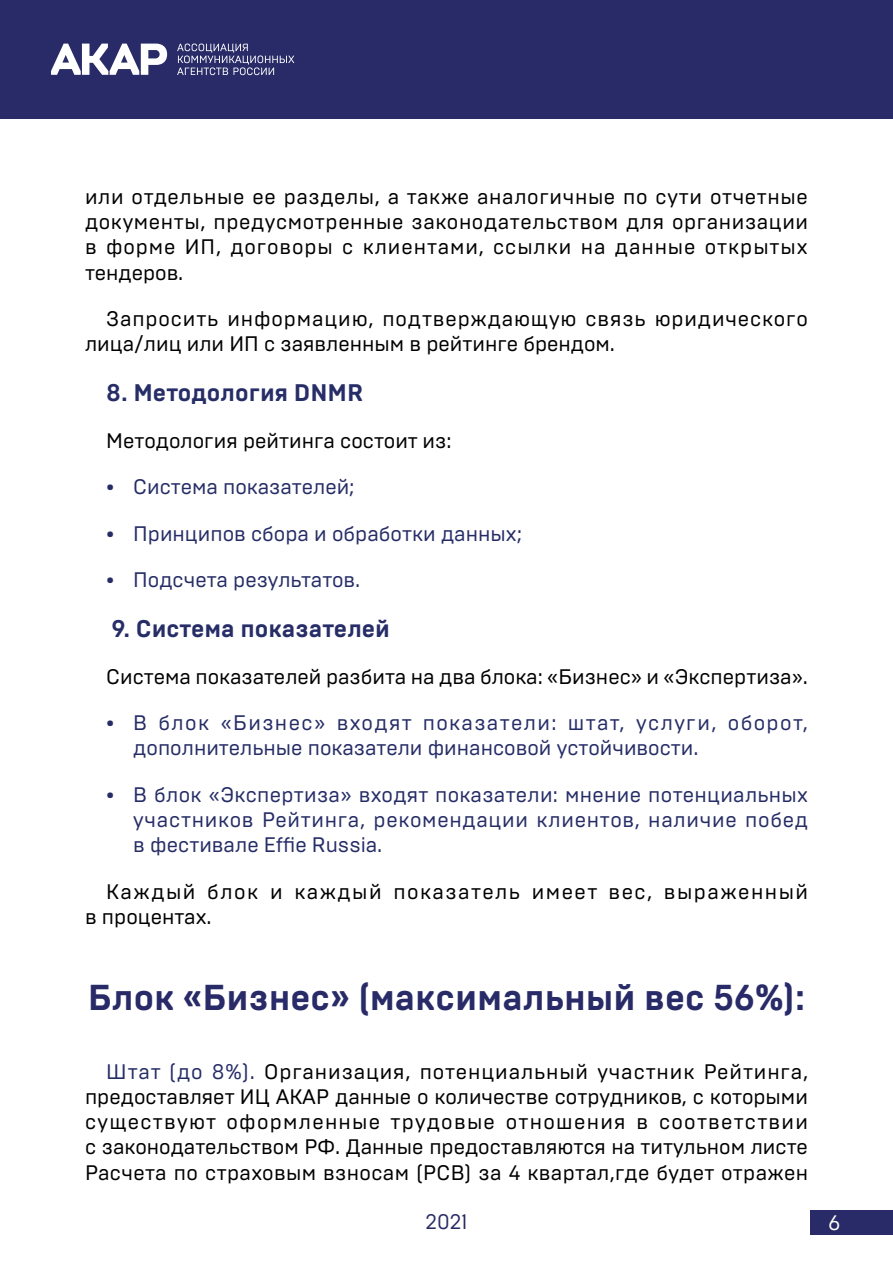
<style>
.page{position:relative;width:893px;height:1263px;background:#fff}
.page>*{position:absolute;margin:0;border:0;box-sizing:border-box;transform-origin:0 0}
.ZAGOLOVOK{font:700 36px "Brutal Type";color:#282b67}
.text_indent{font:700 24px "Brutal Type";color:#272d67}
.ZAGOLOVOK2{font:700 24px "Brutal Type";color:#272d67}
.text_indent-2{font:21px/25.2px "Brutal Type";letter-spacing:.015em;color:#000;text-align:justify}
.t1{font:21px/25.2px "Brutal Type";color:#262d66}
.text_indent-3{font:21px/25.2px "Brutal Type";letter-spacing:.04em;color:#000}
.text_indent-4{font:21px/25.2px "Brutal Type";letter-spacing:.07em;color:#000}
.t2{font:21px "Brutal Type";color:#282b67}
.t3{font:21px "Brutal Type";color:#fff}
.s1{color:#262d66}
</style>
<div class="page">
<div style="left:0;top:0;width:893px;height:119px;background:#282b67"></div>
<div style="left:810px;top:1210px;width:83px;height:25px;background:#282b67"></div>
<svg style="left:51px;top:44px;width:116px;height:31px"></svg>
<svg style="left:177px;top:44px;width:117px;height:31px"></svg>
<p class="text_indent-2" style="left:85px;top:184px;width:725px">или отдельные ее разделы, а также аналогичные по сути отчетные документы, предусмотренные законодательством для организации в форме ИП, договоры с клиентами, ссылки на данные открытых тендеров.</p>
<p class="text_indent-3" style="left:85px;top:306px;width:724px;text-indent:21px">Запросить информацию, подтверждающую связь юридического лица/лиц или ИП с заявленным в рейтинге брендом.</p>
<p class="ZAGOLOVOK2" style="left:106px;top:378px;width:259px">8. Методология DNMR</p>
<p class="text_indent-2" style="left:106px;top:428px;width:347px">Методология рейтинга состоит из:</p>
<p class="t1" style="left:106px;top:474px;width:249px">• Система показателей;</p>
<p class="t1" style="left:106px;top:521px;width:417px">• Принципов сбора и обработки данных;</p>
<p class="t1" style="left:106px;top:567px;width:255px">• Подсчета результатов.</p>
<p class="text_indent" style="left:112px;top:614px;width:280px">9. Система показателей</p>
<p class="text_indent-2" style="left:106px;top:664px;width:703px">Система показателей разбита на два блока: «Бизнес» и «Экспертиза».</p>
<p class="t1" style="left:133px;top:710px;width:676px;text-indent:-27px">• В блок «Бизнес» входят показатели: штат, услуги, оборот, дополнительные показатели финансовой устойчивости.</p>
<p class="t1" style="left:133px;top:782px;width:676px;text-align:justify;text-indent:-27px">• В блок «Экспертиза» входят показатели: мнение потенциальных участников Рейтинга, рекомендации клиентов, наличие побед в фестивале Effie Russia.</p>
<p class="text_indent-4" style="left:85px;top:879px;width:724px;text-indent:21px">Каждый блок и каждый показатель имеет вес, выраженный в процентах.</p>
<p class="ZAGOLOVOK" style="left:88px;top:976px;width:719px">Блок «Бизнес» (максимальный вес 56%):</p>
<p class="text_indent-2" style="left:85px;top:1059px;width:725px;text-indent:21px"><span class="s1">Штат (до 8%).</span> Организация, потенциальный участник Рейтинга, предоставляет ИЦ АКАР данные о количестве сотрудников, с которыми существуют оформленные трудовые отношения в соответствии с законодательством РФ. Данные предоставляются на титульном листе Расчета по страховым взносам (РСВ) за 4 квартал,где будет отражен</p>
<p class="t2" style="left:425px;top:1209px;width:44px">2021</p>
<p class="t3" style="left:828px;top:1210px;width:14px">6</p>
</div>
